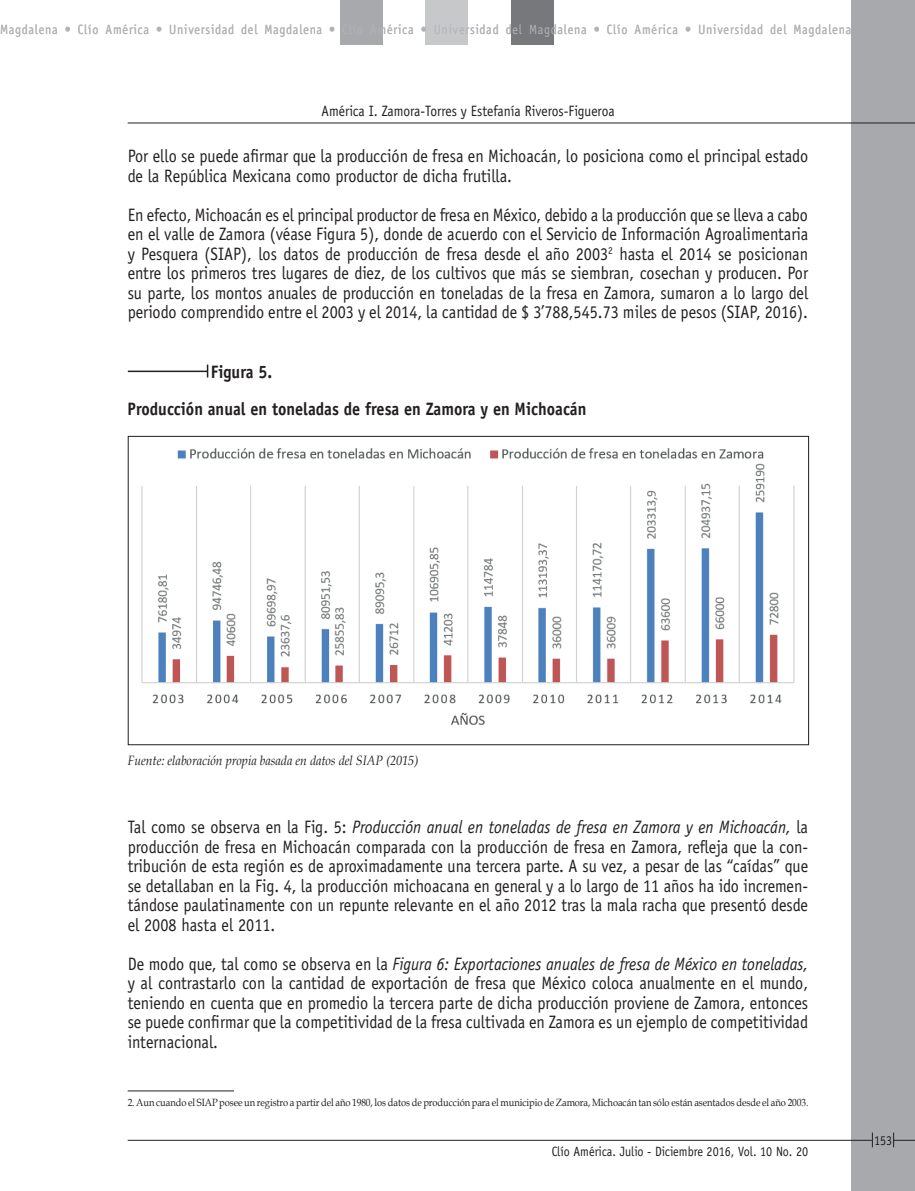
<style>
.page{position:relative;width:915px;height:1191px;background:#fff}
.page>*{position:absolute;margin:0;border:0;box-sizing:border-box;transform-origin:0 0}
.t1{font:18px/19.5px "Officina Sans";color:#231f20;text-align:justify;scale:.9 1}
.t2{font:700 18px/37px "Officina Sans";color:#231f20;scale:.9 1}
.t3{font:15px "Officina Sans";color:#231f20;scale:.9 1}
.t4{font:13.5px "Officina Sans";letter-spacing:.065em;color:#b2b3b7;scale:.9 1}
.t5{font:italic 13.5px "Book Antiqua";color:#231f20;scale:.9 1}
.t6{font:13.5px "Officina Sans";color:#231f20;scale:.9 1}
.t7{font:10.5px "Book Antiqua";letter-spacing:-.005em;color:#231f20;scale:.89 1}
.s1{font-style:italic}
</style>
<div class="page">
<div style="left:850px;top:0;width:64px;height:1191px;background:#a8a9ad"></div>
<hr style="left:128px;top:1140px;width:743px;height:1px;background:#231f20">
<svg style="left:871px;top:1133px;width:1px;height:14px"></svg>
<svg style="left:893px;top:1132px;width:21px;height:15px"></svg>
<div style="left:510px;top:0;width:43px;height:44px;background:#76787b"></div>
<div style="left:340px;top:0;width:43px;height:44px;background:#a8a9ad"></div>
<div style="left:425px;top:0;width:43px;height:44px;background:#c7c8ca"></div>
<hr style="left:128px;top:123px;width:786px;height:1px;background:#231f20">
<hr style="left:128px;top:1090px;width:106px;height:1px;background:#231f20">
<hr style="left:128px;top:370px;width:80px;height:2px;background:#231f20">
<img style="left:141px;top:448px;width:654px;height:277px">
<p class="t4" style="left:0;top:21px;width:946px">Magdalena • Clío América • Universidad del Magdalena • Clío América • Universidad del Magdalena • Clío América • Universidad del Magdalena</p>
<p class="t3" style="left:321px;top:102px;width:327px">América I. Zamora-Torres y Estefanía Riveros-Figueroa</p>
<p class="t1" style="left:128px;top:147px;width:757px">Por ello se puede afirmar que la producción de fresa en Michoacán, lo posiciona como el principal estado de la República Mexicana como productor de dicha frutilla.</p>
<p class="t1" style="left:128px;top:205px;width:757px">En efecto, Michoacán es el principal productor de fresa en México, debido a la producción que se lleva a cabo en el valle de Zamora (véase Figura 5), donde de acuerdo con el Servicio de Información Agroalimentaria y Pesquera (SIAP), los datos de producción de fresa desde el año 2003<sup>2</sup> hasta el 2014 se posicionan entre los primeros tres lugares de diez, de los cultivos que más se siembran, cosechan y producen. Por su parte, los montos anuales de producción en toneladas de la fresa en Zamora, sumaron a lo largo del periodo comprendido entre el 2003 y el 2014, la cantidad de $ 3’788,545.73 miles de pesos (SIAP, 2016).</p>
<p class="t2" style="left:128px;top:353px;width:511px;text-indent:83px">Figura 5.<br>Producción anual en toneladas de fresa en Zamora y en Michoacán</p>
<p class="t5" style="left:128px;top:751px;width:324px">Fuente: elaboración propia basada en datos del SIAP (2015)</p>
<p class="t1" style="left:128px;top:817px;width:757px">Tal como se observa en la Fig. 5: <span class="s1">Producción anual en toneladas de fresa en Zamora y en Michoacán,</span> la producción de fresa en Michoacán comparada con la producción de fresa en Zamora, refleja que la con&shy;tribución de esta región es de aproximadamente una tercera parte. A su vez, a pesar de las “caídas” que se detallaban en la Fig. 4, la producción michoacana en general y a lo largo de 11 años ha ido incremen&shy;tándose paulatinamente con un repunte relevante en el año 2012 tras la mala racha que presentó desde el 2008 hasta el 2011.</p>
<p class="t1" style="left:128px;top:954px;width:757px">De modo que, tal como se observa en la <span class="s1">Figura 6: Exportaciones anuales de fresa de México en toneladas, </span>y al contrastarlo con la cantidad de exportación de fresa que México coloca anualmente en el mundo, teniendo en cuenta que en promedio la tercera parte de dicha producción proviene de Zamora, entonces se puede confirmar que la competitividad de la fresa cultivada en Zamora es un ejemplo de competitividad internacional.</p>
<p class="t7" style="left:128px;top:1095px;width:766px">2. Aun cuando el SIAP posee un registro a partir del año 1980, los datos de producción para el municipio de Zamora, Michoacán tan sólo están asentados desde el año 2003.</p>
<p class="t6" style="left:551px;top:1144px;width:286px">Clío América. Julio - Diciembre 2016, Vol. 10 No. 20</p>
<p class="t6" style="left:873px;top:1132px;width:22px">153</p>
</div>
